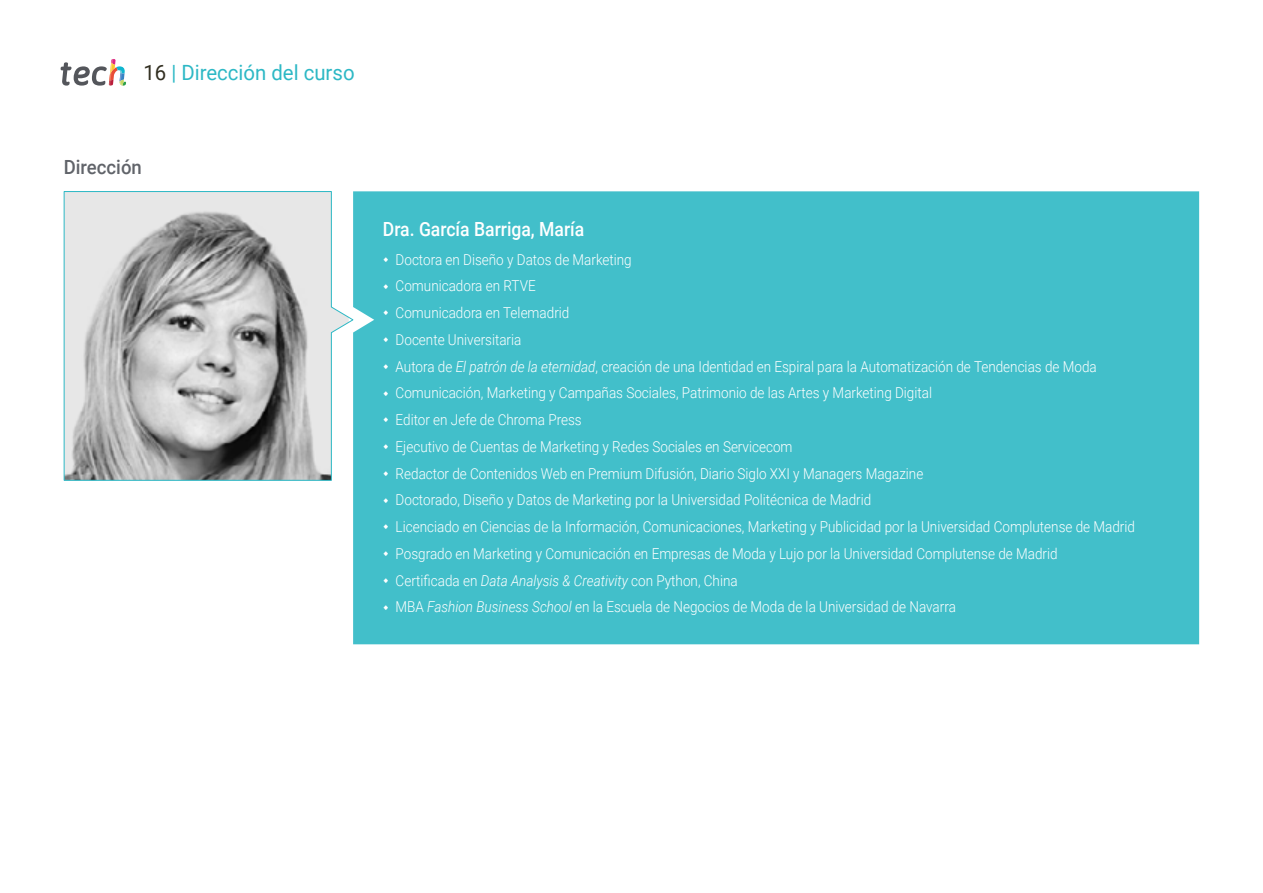
<style>
.page{position:relative;width:1263px;height:893px;background:#fff}
.page>*{position:absolute;margin:0;border:0;box-sizing:border-box;transform-origin:0 0}
.t1{font:21px "Roboto";color:#2db8c5}
.t2{font:500 19.5px "Roboto";color:#fff;scale:.9 1}
.t3{font:500 19.5px "Roboto";color:#61646a;scale:.95 1}
.t4{font:300 15px/26.7px "Roboto";color:#fff;scale:.9 1}
.s1{color:#312e20}
.s2{font-style:italic}
</style>
<div class="page">
<svg style="left:61px;top:59px;width:65px;height:27px"></svg>
<div style="left:353px;top:191px;width:846px;height:453px;background:#42bfca"></div>
<svg style="left:64px;top:191px;width:290px;height:290px;background:#bbbdbe"></svg>
<svg style="left:384px;top:257px;width:4px;height:5px"></svg>
<svg style="left:384px;top:284px;width:4px;height:5px"></svg>
<svg style="left:384px;top:310px;width:4px;height:5px"></svg>
<svg style="left:384px;top:337px;width:4px;height:5px"></svg>
<svg style="left:384px;top:364px;width:4px;height:5px"></svg>
<svg style="left:384px;top:391px;width:4px;height:5px"></svg>
<svg style="left:384px;top:417px;width:4px;height:5px"></svg>
<svg style="left:384px;top:444px;width:4px;height:5px"></svg>
<svg style="left:384px;top:471px;width:4px;height:5px"></svg>
<svg style="left:384px;top:498px;width:4px;height:5px"></svg>
<svg style="left:384px;top:524px;width:4px;height:5px"></svg>
<svg style="left:384px;top:551px;width:4px;height:5px"></svg>
<svg style="left:384px;top:578px;width:4px;height:5px"></svg>
<svg style="left:384px;top:605px;width:4px;height:5px"></svg>
<h1 class="t1" style="left:144px;top:57px;width:213px"><span class="s1">16</span> | Dirección del curso</h1>
<h2 class="t3" style="left:64px;top:153px;width:84px">Dirección</h2>
<h2 class="t2" style="left:383px;top:215px;width:225px">Dra. García Barriga, María</h2>
<p class="t4" style="left:396px;top:245px;width:823px">Doctora en Diseño y Datos de Marketing<br>Comunicadora en RTVE<br>Comunicadora en Telemadrid<br>Docente Universitaria<br>Autora de <span class="s2">El patrón de la eternidad</span>, creación de una Identidad en Espiral para la Automatización de Tendencias de Moda Comunicación, Marketing y Campañas Sociales, Patrimonio de las Artes y Marketing Digital<br>Editor en Jefe de Chroma Press<br>Ejecutivo de Cuentas de Marketing y Redes Sociales en Servicecom<br>Redactor de Contenidos Web en Premium Difusión, Diario Siglo XXI y Managers Magazine<br>Doctorado, Diseño y Datos de Marketing por la Universidad Politécnica de Madrid<br>Licenciado en Ciencias de la Información, Comunicaciones, Marketing y Publicidad por la Universidad Complutense de Madrid Posgrado en Marketing y Comunicación en Empresas de Moda y Lujo por la Universidad Complutense de Madrid<br>Certificada en <span class="s2">Data Analysis &amp; Creativity</span> con Python, China<br>MBA <span class="s2">Fashion Business School</span> en la Escuela de Negocios de Moda de la Universidad de Navarra</p>
</div>
